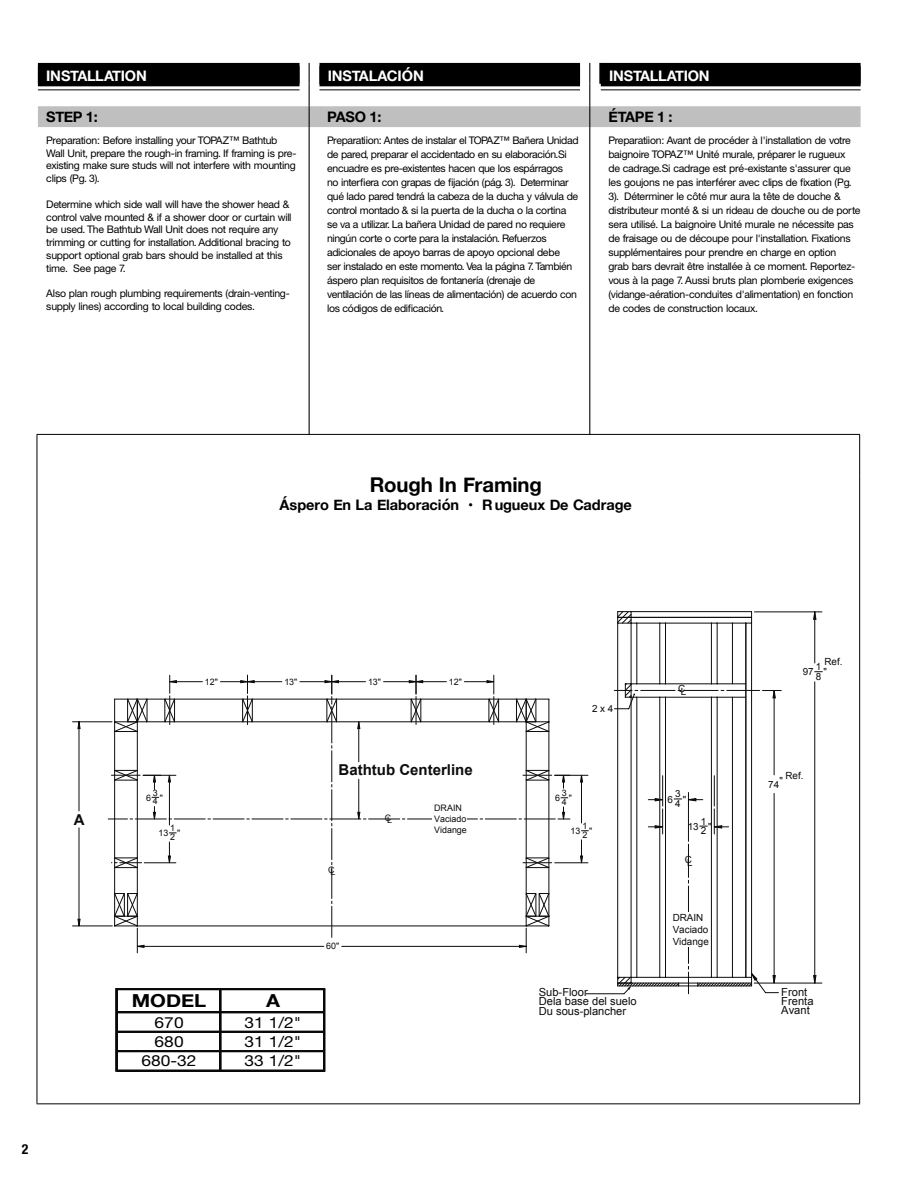
<style>
.page{position:relative;width:918px;height:1188px;background:#fff}
.page>*{position:absolute;margin:0;border:0;box-sizing:border-box;transform-origin:0 0}
.t1{font:700 20.4px "Helvetica Neue";letter-spacing:-.01em;color:#000}
.t2{font:700 17.85px "Helvetica Neue";color:#000;scale:1.13 1}
.t3{font:15.3px "Helvetica Neue";letter-spacing:.005em;color:#000;scale:1.13 1}
.t4{font:700 15px "Arial";color:#0c0c0c}
.t5{font:700 14.55px "Helvetica Neue";color:#000}
.t6{font:700 14.55px "Helvetica Neue";letter-spacing:-.02em;color:#fff}
.t7{font:700 condensed 13.8px "Helvetica Neue";color:#000}
.t8{font:11.1px/9.4px "Arial";color:#0c0c0c}
.t9{font:10.5px/14.1px "Helvetica Neue";letter-spacing:-.03em;color:#000}
.t10{font:9.9px/7.4px "Arial";color:#0c0c0c}
.t11{font:8.85px/6.6px "Arial";color:#0c0c0c}
</style>
<div class="page">
<svg style="left:38px;top:63px;width:822px;height:64px"></svg>
<hr style="left:309px;top:127px;width:1px;height:308px;background:#000">
<hr style="left:589px;top:127px;width:1px;height:308px;background:#000">
<div style="left:38px;top:66px;width:261px;height:20px;background:#000"></div>
<hr style="left:38px;top:89px;width:261px;height:1px;background:#000">
<div style="left:319px;top:66px;width:261px;height:20px;background:#000"></div>
<hr style="left:319px;top:89px;width:261px;height:1px;background:#000">
<div style="left:601px;top:66px;width:259px;height:20px;background:#000"></div>
<hr style="left:601px;top:89px;width:259px;height:1px;background:#000">
<hr style="left:37px;top:434px;width:823px;height:1px;background:#000">
<hr style="left:37px;top:435px;width:1px;height:40px;background:#000">
<hr style="left:859px;top:435px;width:1px;height:40px;background:#000">
<hr style="left:37px;top:475px;width:1px;height:628px;background:#000">
<hr style="left:859px;top:475px;width:1px;height:628px;background:#000">
<hr style="left:37px;top:1103px;width:823px;height:1px;background:#000">
<hr style="left:754px;top:612px;width:68px;height:1px;background:#0c0c0c">
<hr style="left:754px;top:983px;width:68px;height:1px;background:#0c0c0c">
<svg style="left:813px;top:611px;width:9px;height:373px"></svg>
<hr style="left:732px;top:623px;width:1px;height:61px;background:#0c0c0c">
<hr style="left:751px;top:623px;width:1px;height:354px;background:#0c0c0c">
<hr style="left:745px;top:623px;width:1px;height:354px;background:#0c0c0c">
<hr style="left:665px;top:623px;width:1px;height:61px;background:#0c0c0c">
<hr style="left:659px;top:623px;width:1px;height:61px;background:#0c0c0c">
<hr style="left:631px;top:623px;width:1px;height:61px;background:#0c0c0c">
<hr style="left:617px;top:623px;width:1px;height:354px;background:#0c0c0c">
<hr style="left:636px;top:623px;width:1px;height:61px;background:#0c0c0c">
<hr style="left:711px;top:623px;width:1px;height:61px;background:#0c0c0c">
<hr style="left:717px;top:623px;width:1px;height:61px;background:#0c0c0c">
<hr style="left:665px;top:623px;width:46px;height:1px;background:#0c0c0c">
<hr style="left:631px;top:617px;width:120px;height:1px;background:#0c0c0c">
<hr style="left:631px;top:611px;width:120px;height:1px;background:#0c0c0c">
<svg style="left:711px;top:612px;width:41px;height:12px"></svg>
<svg style="left:617px;top:611px;width:49px;height:13px"></svg>
<svg style="left:614px;top:683px;width:167px;height:311px"></svg>
<div style="left:685px;top:912px;width:6px;height:35px;background:#fff"></div>
<hr style="left:555px;top:775px;width:33px;height:1px;background:#0c0c0c">
<hr style="left:555px;top:863px;width:33px;height:1px;background:#0c0c0c">
<hr style="left:72px;top:722px;width:40px;height:1px;background:#0c0c0c">
<hr style="left:72px;top:926px;width:40px;height:1px;background:#0c0c0c">
<svg style="left:78px;top:722px;width:30px;height:205px"></svg>
<svg style="left:108px;top:675px;width:462px;height:278px"></svg>
<div style="left:433px;top:804px;width:34px;height:31px;background:#fff"></div>
<div style="left:115px;top:988px;width:3px;height:84px;border:1px solid #0c0c0c"></div>
<div style="left:219px;top:989px;width:2px;height:83px;border:1px solid #0c0c0c"></div>
<div style="left:323px;top:989px;width:2px;height:83px;border:1px solid #0c0c0c"></div>
<div style="left:117px;top:988px;width:208px;height:2px;border:1px solid #0c0c0c"></div>
<div style="left:117px;top:1011px;width:207px;height:2px;border:1px solid #0c0c0c"></div>
<div style="left:117px;top:1031px;width:207px;height:2px;border:1px solid #0c0c0c"></div>
<div style="left:117px;top:1050px;width:207px;height:2px;border:1px solid #0c0c0c"></div>
<div style="left:117px;top:1070px;width:207px;height:2px;border:1px solid #0c0c0c"></div>
<h3 class="t6" style="left:46px;top:65px;width:102px">INSTALLATION</h3>
<h3 class="t6" style="left:328px;top:65px;width:98px">INSTALACIÓN</h3>
<h3 class="t6" style="left:609px;top:65px;width:102px">INSTALLATION</h3>
<h3 class="t5" style="left:46px;top:105px;width:53px">STEP 1:</h3>
<h3 class="t5" style="left:327px;top:105px;width:56px">PASO 1:</h3>
<h3 class="t5" style="left:608px;top:105px;width:65px">ÉTAPE 1 :</h3>
<p class="t9" style="left:46px;top:133px;width:252px;line-height:12.8px">Preparation: Before installing your TOPAZ™ Bathtub Wall Unit, prepare the rough-in framing. If framing is pre&shy;existing make sure studs will not interfere with mounting clips (Pg. 3).</p>
<p class="t9" style="left:46px;top:198px;width:247px;line-height:12.8px">Determine which side wall will have the shower head &amp; control valve mounted &amp; if a shower door or curtain will be used. The Bathtub Wall Unit does not require any trimming or cutting for installation. Additional bracing to support optional grab bars should be installed at this time. See page 7.</p>
<p class="t9" style="left:46px;top:287px;width:245px;line-height:12.8px">Also plan rough plumbing requirements (drain-venting&shy;supply lines) according to local building codes.</p>
<p class="t9" style="left:327px;top:133px;width:253px">Preparatiion: Antes de instalar el TOPAZ™ Bañera Unidad de pared, preparar el accidentado en su elaboración.Si encuadre es pre-existentes hacen que los espárragos<br>no interfiera con grapas de fijación (pág. 3). Determinar qué lado pared tendrá la cabeza de la ducha y válvula de control montado &amp; si la puerta de la ducha o la cortina se va a utilizar. La bañera Unidad de pared no requiere ningún corte o corte para la instalación. Refuerzos adicionales de apoyo barras de apoyo opcional debe<br>ser instalado en este momento. Vea la página 7. También áspero plan requisitos de fontanería (drenaje de ventilación de las líneas de alimentación) de acuerdo con los códigos de edificación.</p>
<p class="t9" style="left:608px;top:133px;width:253px">Preparatiion: Avant de procéder à l'installation de votre baignoire TOPAZ™ Unité murale, préparer le rugueux<br>de cadrage.Si cadrage est pré-existante s'assurer que les goujons ne pas interférer avec clips de fixation (Pg.<br>3). Déterminer le côté mur aura la tête de douche &amp; distributeur monté &amp; si un rideau de douche ou de porte sera utilisé. La baignoire Unité murale ne nécessite pas de fraisage ou de découpe pour l'installation. Fixations supplémentaires pour prendre en charge en option<br>grab bars devrait être installée à ce moment. Reportez&shy;vous à la page 7. Aussi bruts plan plomberie exigences (vidange-aération-conduites d'alimentation) en fonction de codes de construction locaux.</p>
<h1 class="t1" style="left:370px;top:469px;width:174px">Rough In Framing</h1>
<h3 class="t5" style="left:280px;top:493px;width:354px">Áspero En La Elaboración • Rugueux De Cadrage</h3>
<h3 class="t4" style="left:74px;top:809px;width:12px">A</h3>
<h3 class="t7" style="left:22px;top:1141px;width:8px">2</h3>
<p class="t11" style="left:205px;top:678px;width:15px">12"</p>
<p class="t11" style="left:284px;top:678px;width:15px">13"</p>
<p class="t11" style="left:368px;top:678px;width:15px">13"</p>
<p class="t11" style="left:449px;top:678px;width:15px">12"</p>
<p class="t10" style="left:592px;top:705px;width:23px">2 x 4</p>
<h3 class="t4" style="left:338px;top:760px;width:136px">Bathtub Centerline</h3>
<p class="t11" style="left:385px;top:816px;width:9px">CL</p>
<p class="t11" style="left:153px;top:790px;width:11px">3<br>4"</p>
<p class="t11" style="left:159px;top:830px;width:11px">13</p>
<p class="t11" style="left:170px;top:825px;width:11px">1<br>2"</p>
<p class="t11" style="left:555px;top:795px;width:6px">6</p>
<p class="t11" style="left:562px;top:789px;width:6px;line-height:8.6px">3<br>4</p>
<p class="t11" style="left:146px;top:794px;width:6px">6</p>
<p class="t11" style="left:569px;top:795px;width:5px">"</p>
<p class="t11" style="left:434px;top:803px;width:34px;line-height:10.6px">DRAIN<br>Vaciado<br>Vidange</p>
<p class="t11" style="left:571px;top:828px;width:11px">13</p>
<p class="t11" style="left:582px;top:823px;width:11px">1<br>2"</p>
<p class="t11" style="left:328px;top:868px;width:9px">CL</p>
<p class="t11" style="left:326px;top:943px;width:15px">60"</p>
<p class="t10" style="left:678px;top:686px;width:10px">CL</p>
<p class="t10" style="left:668px;top:796px;width:7px">6</p>
<p class="t10" style="left:675px;top:790px;width:13px">3<br>4"</p>
<p class="t10" style="left:688px;top:823px;width:12px">13</p>
<p class="t10" style="left:701px;top:817px;width:13px">1<br>2"</p>
<p class="t10" style="left:685px;top:857px;width:10px">CL</p>
<p class="t10" style="left:673px;top:912px;width:38px;line-height:11.9px">DRAIN<br>Vaciado<br>Vidange</p>
<p class="t10" style="left:824px;top:658px;width:20px">Ref.</p>
<p class="t10" style="left:803px;top:668px;width:12px">97</p>
<p class="t10" style="left:816px;top:663px;width:13px">1<br>8"</p>
<p class="t10" style="left:785px;top:772px;width:20px">Ref.</p>
<p class="t10" style="left:768px;top:781px;width:16px">74"</p>
<h2 class="t2" style="left:132px;top:986px;width:67px">MODEL</h2>
<h2 class="t2" style="left:266px;top:986px;width:14px">A</h2>
<h3 class="t3" style="left:155px;top:1013px;width:27px">670</h3>
<h3 class="t3" style="left:245px;top:1013px;width:52px">31 1/2"</h3>
<h3 class="t3" style="left:155px;top:1032px;width:27px">680</h3>
<h3 class="t3" style="left:245px;top:1032px;width:52px">31 1/2"</h3>
<h3 class="t3" style="left:141px;top:1052px;width:50px">680-32</h3>
<h3 class="t3" style="left:245px;top:1052px;width:52px">33 1/2"</h3>
<p class="t8" style="left:539px;top:987px;width:99px">Sub-Floor<br>Dela base del suelo<br>Du sous-plancher</p>
<p class="t8" style="left:781px;top:987px;width:34px">Front<br>Frenta<br>Avant</p>
</div>
